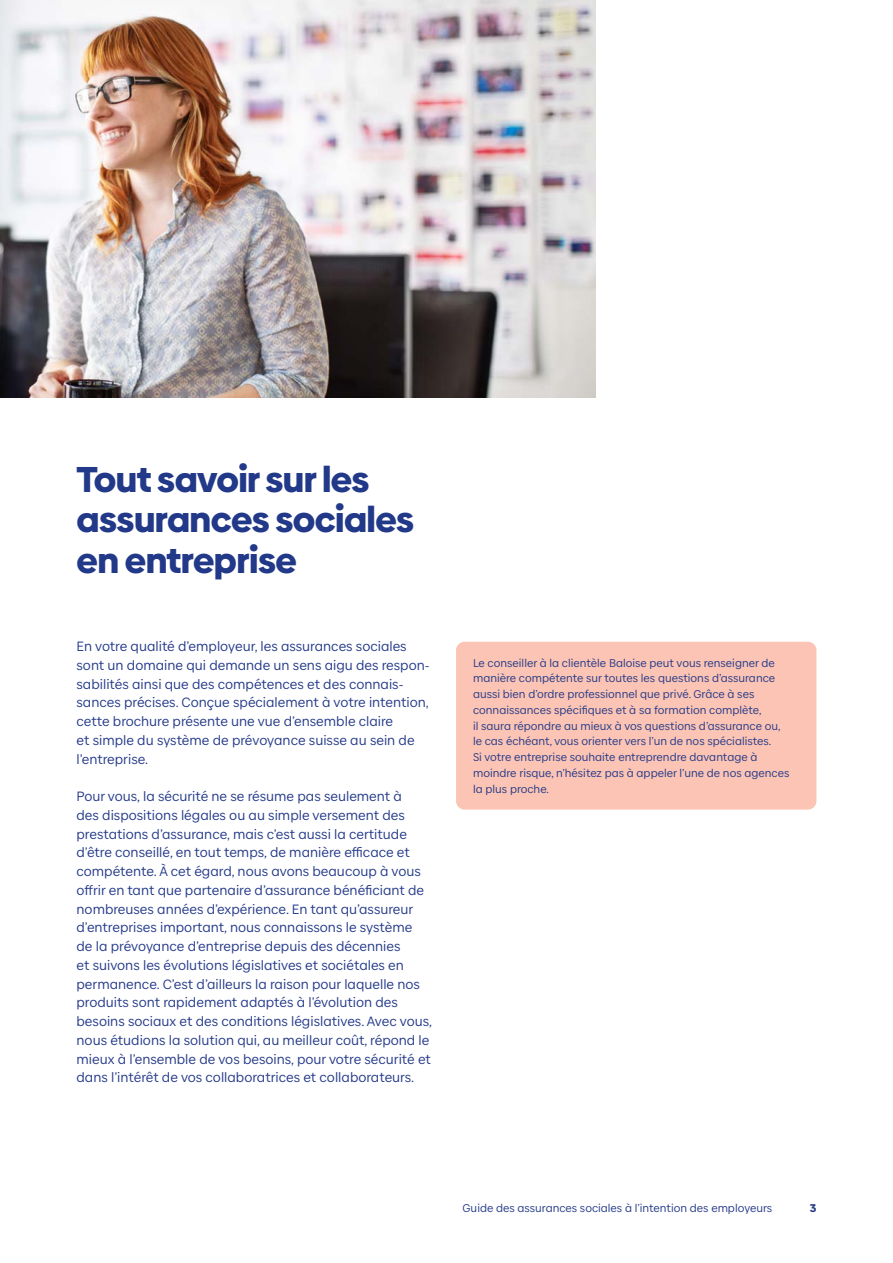
<style>
.page{position:relative;width:893px;height:1263px;background:#fff}
.page>*{position:absolute;margin:0;border:0;box-sizing:border-box;transform-origin:0 0}
.t1{font:900 36px/40.5px "Baloise Create Headline";letter-spacing:-.015em;color:#223888}
.t2{font:13.5px/18.8px "Baloise Create Text";color:#223888}
.t3{font:11.25px/15.8px "Baloise Create Text";color:#223888}
.t4{font:900 11.25px "Baloise Create Text";color:#223888}
</style>
<div class="page">
<img style="left:0;top:0;width:595px;height:398px">
<div style="left:456px;top:642px;width:360px;height:167px;background:#fbc4b4;border-radius:9px"></div>
<h1 class="t1" style="left:77px;top:456px;width:339px">Tout savoir sur les assurances sociales en entreprise</h1>
<p class="t2" style="left:77px;top:637px;width:355px">En votre qualité d’employeur, les assurances sociales sont un domaine qui demande un sens aigu des respon&shy;sabilités ainsi que des compétences et des connais&shy;sances précises. Conçue spécialement à votre intention, cette brochure présente une vue d’ensemble claire<br>et simple du système de prévoyance suisse au sein de l’entreprise.</p>
<p class="t2" style="left:77px;top:787px;width:357px">Pour vous, la sécurité ne se résume pas seulement à<br>des dispositions légales ou au simple versement des prestations d’assurance, mais c’est aussi la certitude d’être conseillé, en tout temps, de manière efficace et compétente. À cet égard, nous avons beaucoup à vous offrir en tant que partenaire d’assurance bénéficiant de nombreuses années d’expérience. En tant qu’assureur d’entreprises important, nous connaissons le système<br>de la prévoyance d’entreprise depuis des décennies<br>et suivons les évolutions législatives et sociétales en permanence. C’est d’ailleurs la raison pour laquelle nos produits sont rapidement adaptés à l’évolution des besoins sociaux et des conditions législatives. Avec vous, nous étudions la solution qui, au meilleur coût, répond le mieux à l’ensemble de vos besoins, pour votre sécurité et dans l’intérêt de vos collaboratrices et collaborateurs.</p>
<p class="t3" style="left:473px;top:655px;width:318px">Le conseiller à la clientèle Baloise peut vous renseigner de manière compétente sur toutes les questions d’assurance aussi bien d’ordre professionnel que privé. Grâce à ses connaissances spécifiques et à sa formation complète,<br>il saura répondre au mieux à vos questions d’assurance ou, le cas échéant, vous orienter vers l’un de nos spécialistes.<br>Si votre entreprise souhaite entreprendre davantage à moindre risque, n’hésitez pas à appeler l’une de nos agences la plus proche.</p>
<p class="t3" style="left:463px;top:1200px;width:311px">Guide des assurances sociales à l’intention des employeurs</p>
<p class="t4" style="left:810px;top:1200px;width:8px">3</p>
</div>
